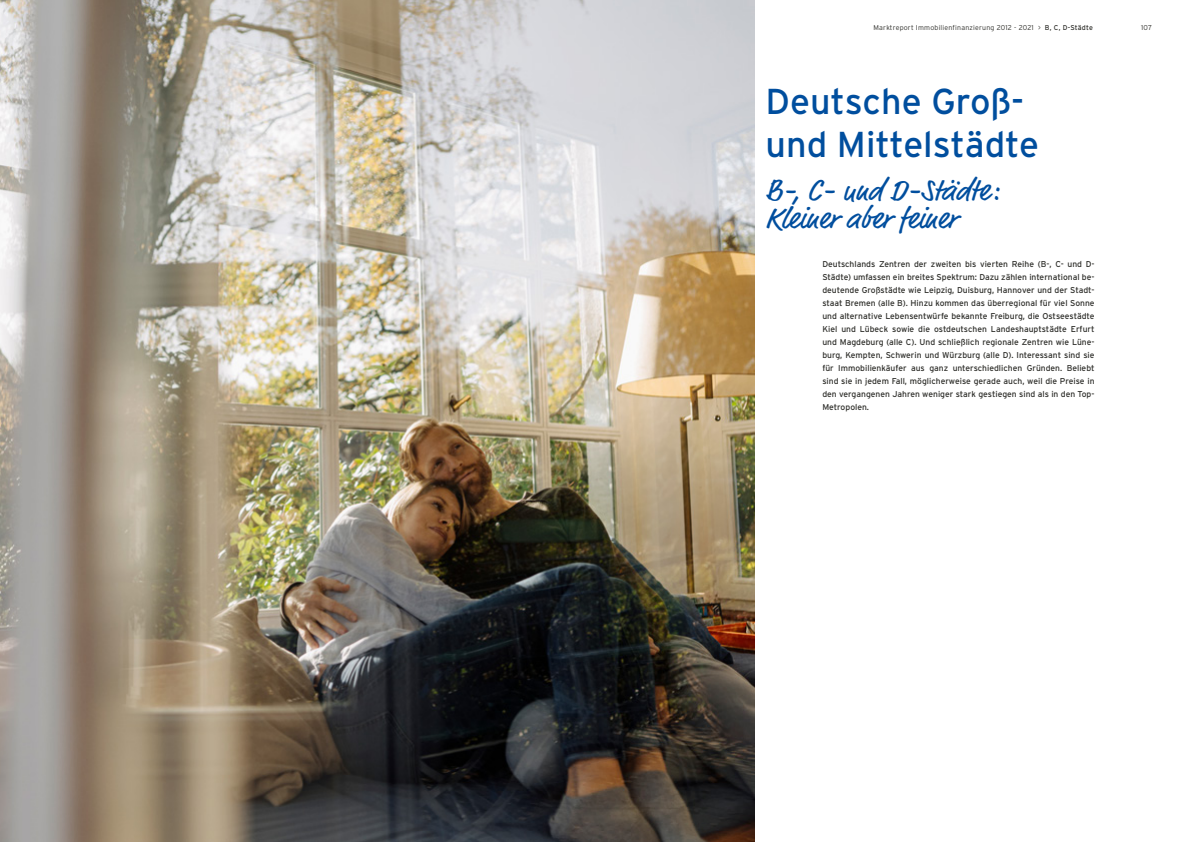
<style>
.page{position:relative;width:1191px;height:842px;background:#fff}
.page>*{position:absolute;margin:0;border:0;box-sizing:border-box;transform-origin:0 0}
.t1{font:36px/43.2px "Interstate";color:#004e9e}
.t2{font:30px/28px "Market Pro";color:#004e9e}
.t3{font:8.5px/13px "Interstate";color:#2e2e2a;text-align:justify}
.t4{font:300 7px "Interstate";letter-spacing:.03em;color:#2e2e2a}
.s1{font-weight:400}
</style>
<div class="page">
<img style="left:0;top:0;width:754px;height:842px">
<p class="t4" style="left:873px;top:24px;width:221px">Marktreport Immobilienfinanzierung 2012 - 2021 &gt; <span class="s1">B, C, D-Städte</span></p>
<p class="t4" style="left:1141px;top:24px;width:12px">107</p>
<h1 class="t1" style="left:765px;top:79px;width:275px">Deutsche Groß&shy;und Mittelstädte</h1>
<h2 class="t2" style="left:765px;top:178px;width:235px">B-, C- und D-Städte:<br>Kleiner aber feiner</h2>
<p class="t3" style="left:822px;top:257px;width:274px">Deutschlands Zentren der zweiten bis vierten Reihe (B-, C- und D-Städte) umfassen ein breites Spektrum: Dazu zählen international be&shy;deutende Großstädte wie Leipzig, Duisburg, Hannover und der Stadt&shy;staat Bremen (alle B). Hinzu kommen das überregional für viel Sonne und alternative Lebensentwürfe bekannte Freiburg, die Ostseestädte Kiel und Lübeck sowie die ostdeutschen Landeshauptstädte Erfurt und Magdeburg (alle C). Und schließlich regionale Zentren wie Lüne&shy;burg, Kempten, Schwerin und Würzburg (alle D). Interessant sind sie für Immobilienkäufer aus ganz unterschiedlichen Gründen. Beliebt sind sie in jedem Fall, möglicherweise gerade auch, weil die Preise in den vergangenen Jahren weniger stark gestiegen sind als in den Top-Metropolen.</p>
</div>
